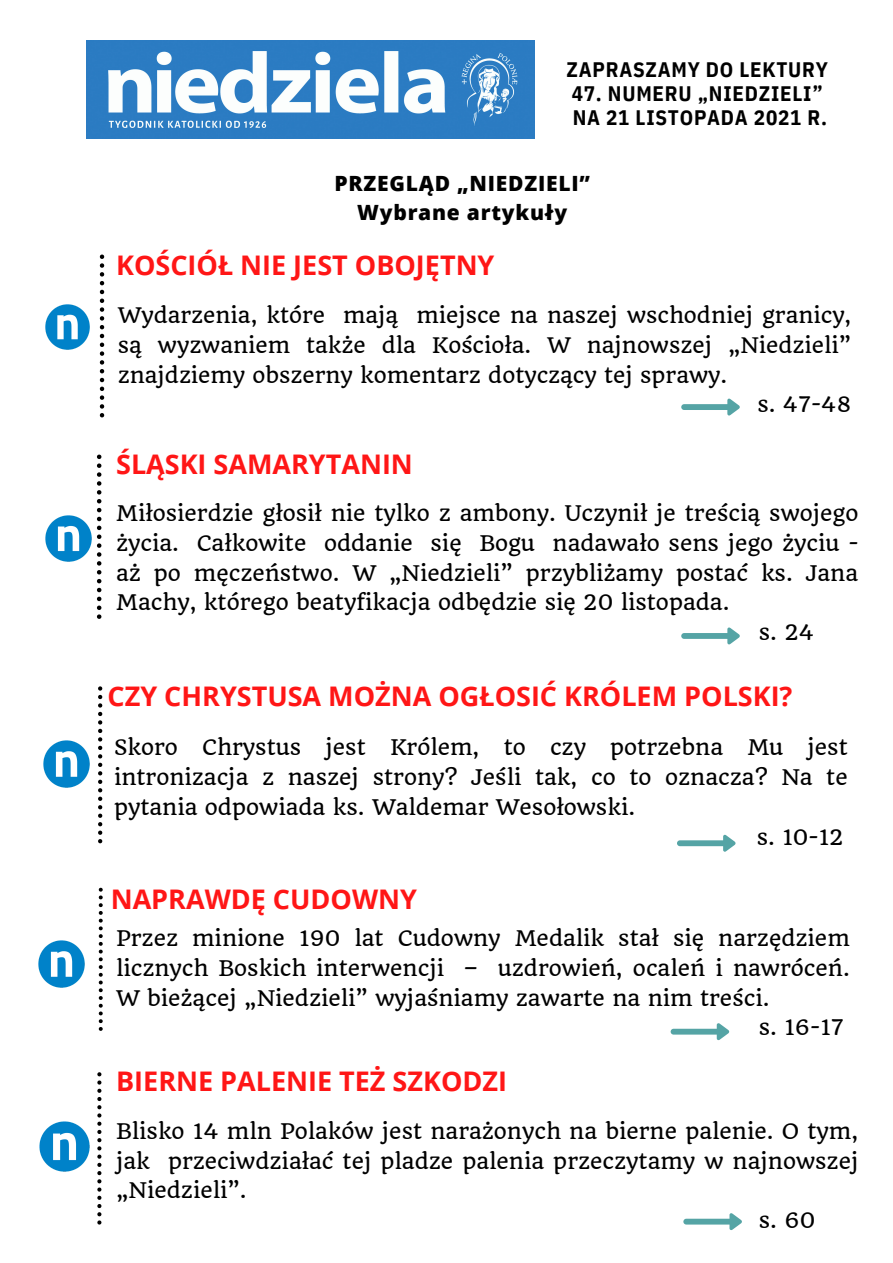
<style>
.page{position:relative;width:893px;height:1263px;background:#fff}
.page>*{position:absolute;margin:0;border:0;box-sizing:border-box;transform-origin:0 0}
.t1{font:700 27px "Open Sans";color:#ff1616}
.t2{font:21px/29.8px "Quando";color:#000;text-align:justify}
.t3{font:800 21px "Open Sans";letter-spacing:.035em;color:#000}
.t4{font:20.92px/29.7px "Quando";color:#000;text-align:justify}
.t5{font:700 20.92px "IBM Plex Sans Cond";letter-spacing:.035em;color:#000}
</style>
<div class="page">
<img style="left:45px;top:304px;width:45px;height:46px">
<img style="left:86px;top:40px;width:448px;height:98px">
<svg style="left:97px;top:455px;width:4px;height:164px"></svg>
<img style="left:43px;top:740px;width:47px;height:48px">
<svg style="left:97px;top:1072px;width:4px;height:152px"></svg>
<img style="left:39px;top:1121px;width:50px;height:51px">
<img style="left:45px;top:515px;width:47px;height:47px">
<svg style="left:100px;top:255px;width:4px;height:162px"></svg>
<svg style="left:681px;top:627px;width:59px;height:17px"></svg>
<svg style="left:677px;top:835px;width:58px;height:17px"></svg>
<svg style="left:683px;top:1213px;width:59px;height:17px"></svg>
<svg style="left:98px;top:686px;width:4px;height:157px"></svg>
<svg style="left:681px;top:399px;width:59px;height:16px"></svg>
<svg style="left:670px;top:1023px;width:59px;height:17px"></svg>
<svg style="left:99px;top:888px;width:4px;height:143px"></svg>
<img style="left:38px;top:940px;width:47px;height:48px">
<p class="t5" style="left:566px;top:55px;width:263px">ZAPRASZAMY DO LEKTURY</p>
<p class="t5" style="left:572px;top:80px;width:252px">47. NUMERU „NIEDZIELI”</p>
<p class="t5" style="left:573px;top:104px;width:256px">NA 21 LISTOPADA 2021 R.</p>
<p class="t3" style="left:334px;top:168px;width:257px">PRZEGLĄD „NIEDZIELI”</p>
<p class="t3" style="left:357px;top:198px;width:211px">Wybrane artykuły</p>
<p class="t1" style="left:116px;top:247px;width:380px">KOŚCIÓŁ NIE JEST OBOJĘTNY</p>
<p class="t4" style="left:118px;top:301px;width:735px">Wydarzenia, które mają miejsce na naszej wschodniej granicy, są wyzwaniem także dla Kościoła. W najnowszej „Niedzieli” znajdziemy obszerny komentarz dotyczący tej sprawy.</p>
<p class="t4" style="left:757px;top:390px;width:96px">s. 47-48</p>
<p class="t1" style="left:116px;top:445px;width:298px">ŚLĄSKI SAMARYTANIN</p>
<p class="t2" style="left:116px;top:498px;width:744px">Miłosierdzie głosił nie tylko z ambony. Uczynił je treścią swojego życia. Całkowite oddanie się Bogu nadawało sens jego życiu - aż po męczeństwo. W „Niedzieli” przybliżamy postać ks. Jana Machy, którego beatyfikacja odbędzie się 20 listopada.</p>
<p class="t2" style="left:759px;top:617px;width:57px">s. 24</p>
<p class="t1" style="left:108px;top:677px;width:686px">CZY CHRYSTUSA MOŻNA OGŁOSIĆ KRÓLEM POLSKI?</p>
<p class="t2" style="left:114px;top:733px;width:735px">Skoro Chrystus jest Królem, to czy potrzebna Mu jest intronizacja z naszej strony? Jeśli tak, co to oznacza? Na te pytania odpowiada ks. Waldemar Wesołowski.</p>
<p class="t2" style="left:756px;top:822px;width:88px">s. 10-12</p>
<p class="t1" style="left:111px;top:880px;width:308px">NAPRAWDĘ CUDOWNY</p>
<p class="t2" style="left:116px;top:923px;width:735px">Przez minione 190 lat Cudowny Medalik stał się narzędziem licznych Boskich interwencji – uzdrowień, ocaleń i nawróceń.<br>W bieżącej „Niedzieli” wyjaśniamy zawarte na nim treści.</p>
<p class="t2" style="left:759px;top:1013px;width:87px">s. 16-17</p>
<p class="t1" style="left:116px;top:1062px;width:392px">BIERNE PALENIE TEŻ SZKODZI</p>
<p class="t2" style="left:116px;top:1116px;width:744px">Blisko 14 mln Polaków jest narażonych na bierne palenie. O tym, jak przeciwdziałać tej pladze palenia przeczytamy w najnowszej „Niedzieli”.</p>
<p class="t2" style="left:759px;top:1205px;width:58px">s. 60</p>
</div>
